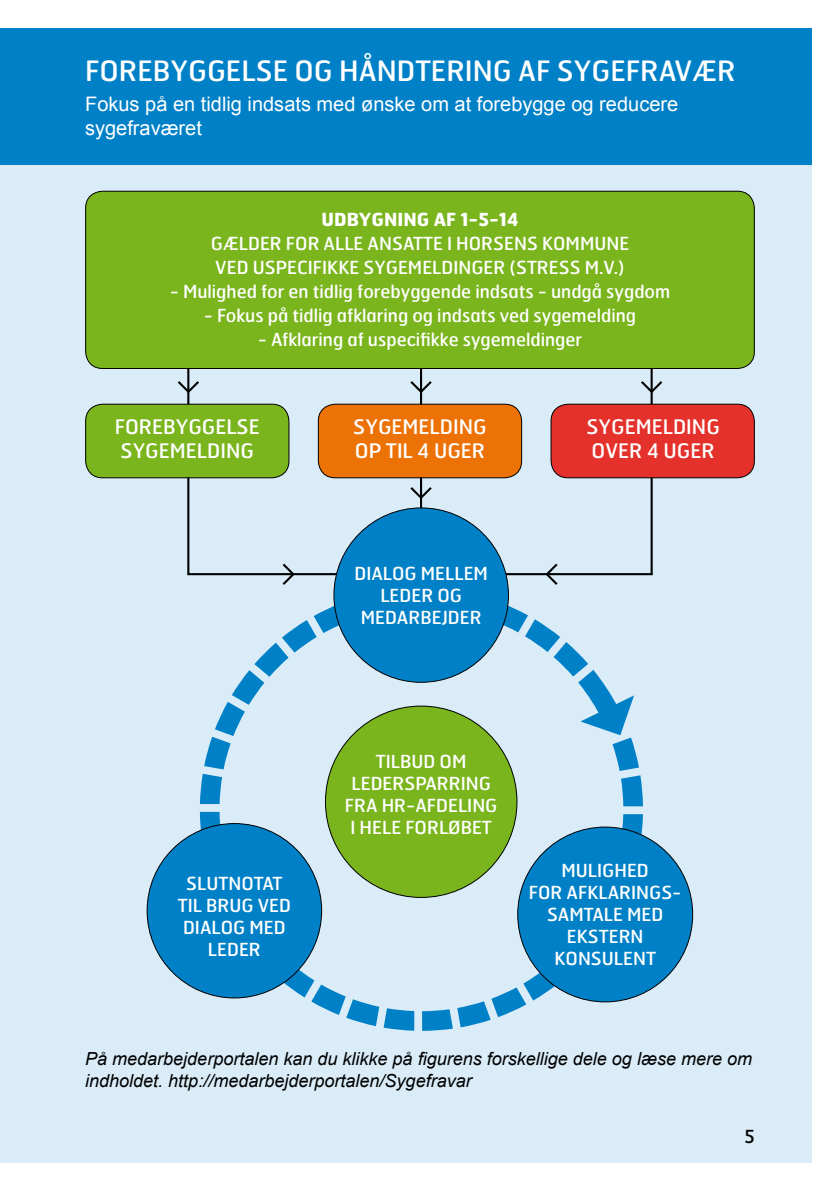
<style>
.page{position:relative;width:840px;height:1191px;background:#fff}
.page>*{position:absolute;margin:0;border:0;box-sizing:border-box;transform-origin:0 0}
.t1{font:28px "Hermes FB";color:#fff}
.t2{font:20px/24px "Arial";color:#fff}
.t3{font:20px/24px "Hermes FB";color:#fff}
.t4{font:18px/22px "Hermes FB";color:#fff;text-align:center}
.t5{font:italic 18px/21.6px "Arial";color:#000}
.t6{font:700 18px "Hermes FB";color:#fff}
.t7{font:18px "Hermes FB";color:#000}
</style>
<div class="page">
<div style="left:0;top:28px;width:811px;height:1134px;background:#d9ecf7"></div>
<svg style="left:186px;top:369px;width:468px;height:207px"></svg>
<div style="left:86px;top:404px;width:203px;height:74px;background:#7ab51d;border-radius:17px"></div>
<div style="left:85px;top:404px;width:204px;height:74px;border:1px solid #000;border-radius:17px"></div>
<div style="left:318px;top:404px;width:203px;height:74px;background:#ec7206;border-radius:17px"></div>
<div style="left:317px;top:404px;width:205px;height:74px;border:1px solid #000;border-radius:17px"></div>
<div style="left:550px;top:404px;width:204px;height:74px;background:#e4312b;border-radius:17px"></div>
<div style="left:550px;top:404px;width:204px;height:74px;border:1px solid #000;border-radius:17px"></div>
<div style="left:86px;top:191px;width:668px;height:177px;background:#7ab51d;border-radius:17px"></div>
<div style="left:85px;top:191px;width:669px;height:178px;border:1px solid #000;border-radius:17px"></div>
<svg style="left:422px;top:814px;width:220px;height:216px"></svg>
<svg style="left:200px;top:812px;width:214px;height:218px"></svg>
<div style="left:325px;top:706px;width:191px;height:191px;background:#7ab51d;border-radius:50%"></div>
<div style="left:334px;top:508px;width:174px;height:174px;background:#0081c7;border-radius:50%"></div>
<div style="left:517px;top:827px;width:175px;height:175px;background:#0081c7;border-radius:50%"></div>
<div style="left:147px;top:823px;width:174px;height:175px;background:#0081c7;border-radius:50%"></div>
<div style="left:0;top:28px;width:811px;height:136px;background:#0081c7"></div>
<svg style="left:200px;top:561px;width:216px;height:243px"></svg>
<svg style="left:424px;top:561px;width:218px;height:245px"></svg>
<svg style="left:177px;top:379px;width:24px;height:16px"></svg>
<svg style="left:408px;top:379px;width:25px;height:16px"></svg>
<svg style="left:408px;top:485px;width:25px;height:16px"></svg>
<svg style="left:638px;top:379px;width:25px;height:16px"></svg>
<h1 class="t1" style="left:85px;top:53px;width:651px">FOREBYGGELSE OG HÅNDTERING AF SYGEFRAVÆR</h1>
<p class="t2" style="left:85px;top:93px;width:594px">Fokus på en tidlig indsats med ønske om at forebygge og reducere sygefraværet</p>
<p class="t6" style="left:321px;top:208px;width:198px">UDBYGNING AF 1-5-14</p>
<p class="t4" style="left:210px;top:231px;width:420px;line-height:24px;text-align:left">GÆLDER FOR ALLE ANSATTE I HORSENS KOMMUNE<br>VED USPECIFIKKE SYGEMELDINGER (STRESS M.V.)</p>
<p class="t4" style="left:170px;top:280px;width:502px">- Mulighed for en tidlig forebyggende indsats - undgå sygdom</p>
<p class="t4" style="left:204px;top:304px;width:433px">- Fokus på tidlig afklaring og indsats ved sygemelding</p>
<p class="t4" style="left:258px;top:328px;width:325px">- Afklaring af uspecifikke sygemeldinger</p>
<p class="t3" style="left:115px;top:414px;width:146px">FOREBYGGELSE<br>SYGEMELDING</p>
<p class="t3" style="left:353px;top:414px;width:135px">SYGEMELDING<br>OP TIL 4 UGER</p>
<p class="t3" style="left:586px;top:414px;width:135px">SYGEMELDING<br>OVER 4 UGER</p>
<p class="t4" style="left:354px;top:562px;width:135px">DIALOG MELLEM<br>LEDER OG<br>MEDARBEJDER</p>
<p class="t4" style="left:178px;top:871px;width:115px">SLUTNOTAT<br>TIL BRUG VED<br>DIALOG MED<br>LEDER</p>
<p class="t4" style="left:345px;top:750px;width:154px">TILBUD OM<br>LEDERSPARRING<br>FRA HR-AFDELING<br>I HELE FORLØBET</p>
<p class="t4" style="left:528px;top:858px;width:154px">MULIGHED<br>FOR AFKLARINGS-<br>SAMTALE MED<br>EKSTERN<br>KONSULENT</p>
<p class="t5" style="left:85px;top:1048px;width:668px">På medarbejderportalen kan du klikke på figurens forskellige dele og læse mere om indholdet. http://medarbejderportalen/Sygefravar</p>
<p class="t7" style="left:744px;top:1125px;width:12px">5</p>
</div>
